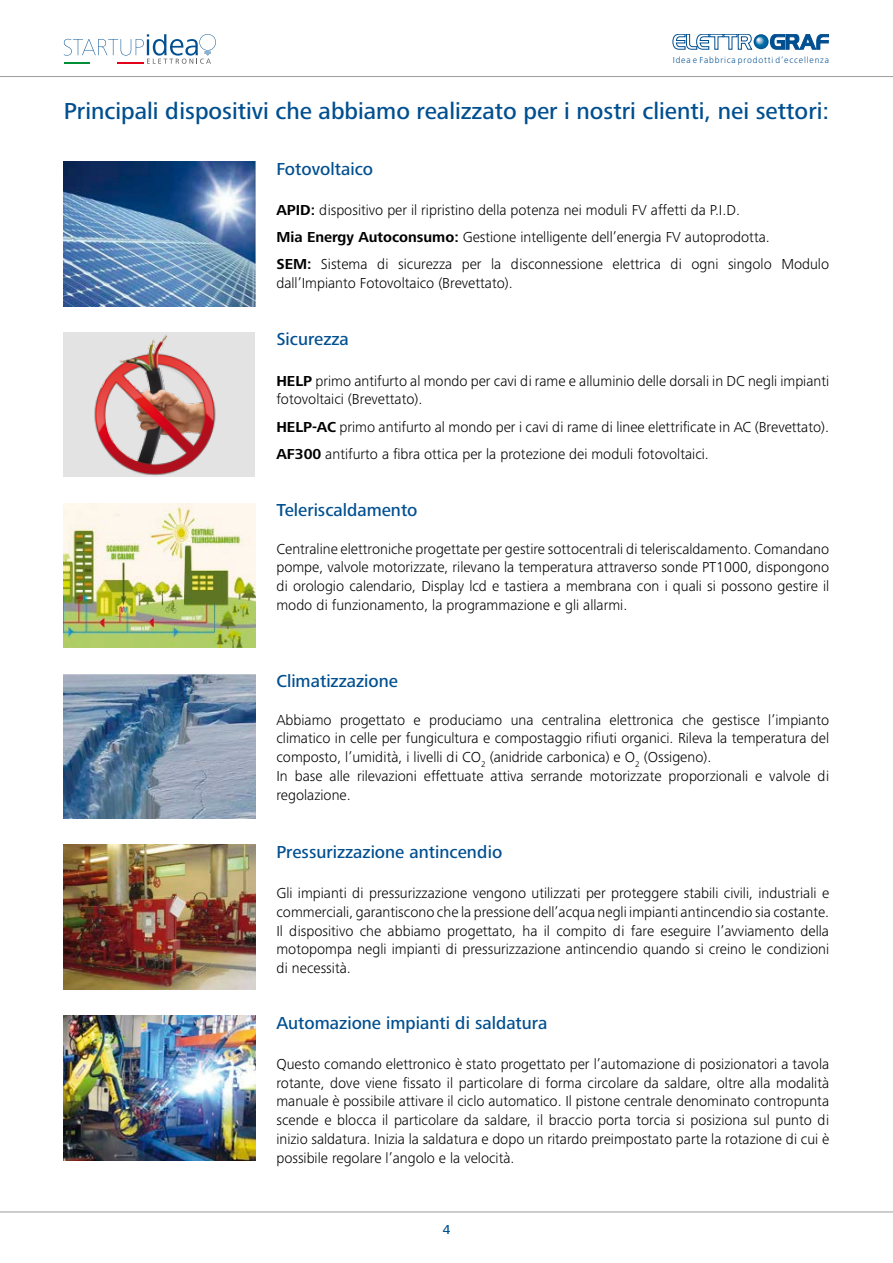
<style>
.page{position:relative;width:893px;height:1263px;background:#fff}
.page>*{position:absolute;margin:0;border:0;box-sizing:border-box;transform-origin:0 0}
.t1{font:500 24px "Frutiger Next Pro";color:#004f90}
.t2{font:500 18px "Frutiger Next Pro";color:#004f90}
.t3{font:300 15px/18.8px "Frutiger Next Pro";color:#000;text-align:justify}
.t4{font:500 13.5px "Frutiger Next Pro";color:#004f90}
.t5{font:300 9px "Frutiger Next Pro";letter-spacing:.09em;color:#004f90}
.s1{font-weight:700}
</style>
<div class="page">
<hr style="left:0;top:1211px;width:893px;height:1px;background:#9c9d9f">
<hr style="left:0;top:76px;width:893px;height:1px;background:#9c9d9f">
<svg style="left:64px;top:34px;width:152px;height:30px"></svg>
<hr style="left:64px;top:62px;width:26px;height:2px;background:#008f36">
<hr style="left:90px;top:62px;width:27px;height:2px;background:#fff">
<hr style="left:117px;top:62px;width:27px;height:2px;background:#e2001a">
<svg style="left:673px;top:34px;width:156px;height:15px"></svg>
<img style="left:64px;top:162px;width:191px;height:144px">
<img style="left:64px;top:503px;width:191px;height:145px">
<img style="left:64px;top:845px;width:191px;height:144px">
<img style="left:64px;top:332px;width:191px;height:145px">
<img style="left:64px;top:674px;width:191px;height:145px">
<img style="left:64px;top:1016px;width:191px;height:144px">
<p class="t5" style="left:673px;top:55px;width:158px">Idea e Fabbrica prodotti d’eccellenza</p>
<p class="t1" style="left:64px;top:98px;width:767px">Principali dispositivi che abbiamo realizzato per i nostri clienti, nei settori:</p>
<p class="t2" style="left:276px;top:158px;width:98px">Fotovoltaico</p>
<p class="t3" style="left:276px;top:201px;width:465px"><span class="s1">APID:</span> dispositivo per il ripristino della potenza nei moduli FV affetti da P.I.D.</p>
<p class="t3" style="left:276px;top:228px;width:495px"><span class="s1">Mia Energy Autoconsumo:</span> Gestione intelligente dell’energia FV autoprodotta.</p>
<p class="t3" style="left:276px;top:255px;width:554px"><span class="s1">SEM:</span> Sistema di sicurezza per la disconnessione elettrica di ogni singolo Modulo dall’Impianto Fotovoltaico (Brevettato).</p>
<p class="t2" style="left:276px;top:329px;width:74px">Sicurezza</p>
<p class="t3" style="left:276px;top:371px;width:554px"><span class="s1">HELP</span> primo antifurto al mondo per cavi di rame e alluminio delle dorsali in DC negli impianti fotovoltaici (Brevettato).</p>
<p class="t3" style="left:276px;top:417px;width:554px"><span class="s1">HELP-AC</span> primo antifurto al mondo per i cavi di rame di linee elettrificate in AC (Brevettato).</p>
<p class="t3" style="left:276px;top:445px;width:434px"><span class="s1">AF300</span> antifurto a fibra ottica per la protezione dei moduli fotovoltaici.</p>
<p class="t2" style="left:276px;top:500px;width:143px">Teleriscaldamento</p>
<p class="t3" style="left:276px;top:539px;width:554px">Centraline elettroniche progettate per gestire sottocentrali di teleriscaldamento. Comandano pompe, valvole motorizzate, rilevano la temperatura attraverso sonde PT1000, dispongono di orologio calendario, Display lcd e tastiera a membrana con i quali si possono gestire il modo di funzionamento, la programmazione e gli allarmi.</p>
<p class="t2" style="left:276px;top:671px;width:123px">Climatizzazione</p>
<p class="t3" style="left:276px;top:710px;width:554px">Abbiamo progettato e produciamo una centralina elettronica che gestisce l’impianto climatico in celle per fungicultura e compostaggio rifiuti organici. Rileva la temperatura del composto, l’umidità, i livelli di CO<sub>2</sub> (anidride carbonica) e O<sub>2</sub> (Ossigeno).</p>
<p class="t3" style="left:276px;top:766px;width:554px">In base alle rilevazioni effettuate attiva serrande motorizzate proporzionali e valvole di regolazione.</p>
<p class="t2" style="left:276px;top:841px;width:227px">Pressurizzazione antincendio</p>
<p class="t3" style="left:276px;top:884px;width:554px">Gli impianti di pressurizzazione vengono utilizzati per proteggere stabili civili, industriali e commerciali, garantiscono che la pressione dell’acqua negli impianti antincendio sia costante.<br>Il dispositivo che abbiamo progettato, ha il compito di fare eseguire l’avviamento della motopompa negli impianti di pressurizzazione antincendio quando si creino le condizioni di necessità.</p>
<p class="t2" style="left:276px;top:1012px;width:272px">Automazione impianti di saldatura</p>
<p class="t3" style="left:276px;top:1054px;width:554px">Questo comando elettronico è stato progettato per l’automazione di posizionatori a tavola rotante, dove viene fissato il particolare di forma circolare da saldare, oltre alla modalità manuale è possibile attivare il ciclo automatico. Il pistone centrale denominato contropunta scende e blocca il particolare da saldare, il braccio porta torcia si posiziona sul punto di inizio saldatura. Inizia la saldatura e dopo un ritardo preimpostato parte la rotazione di cui è possibile regolare l’angolo e la velocità.</p>
<p class="t4" style="left:443px;top:1222px;width:9px">4</p>
</div>
